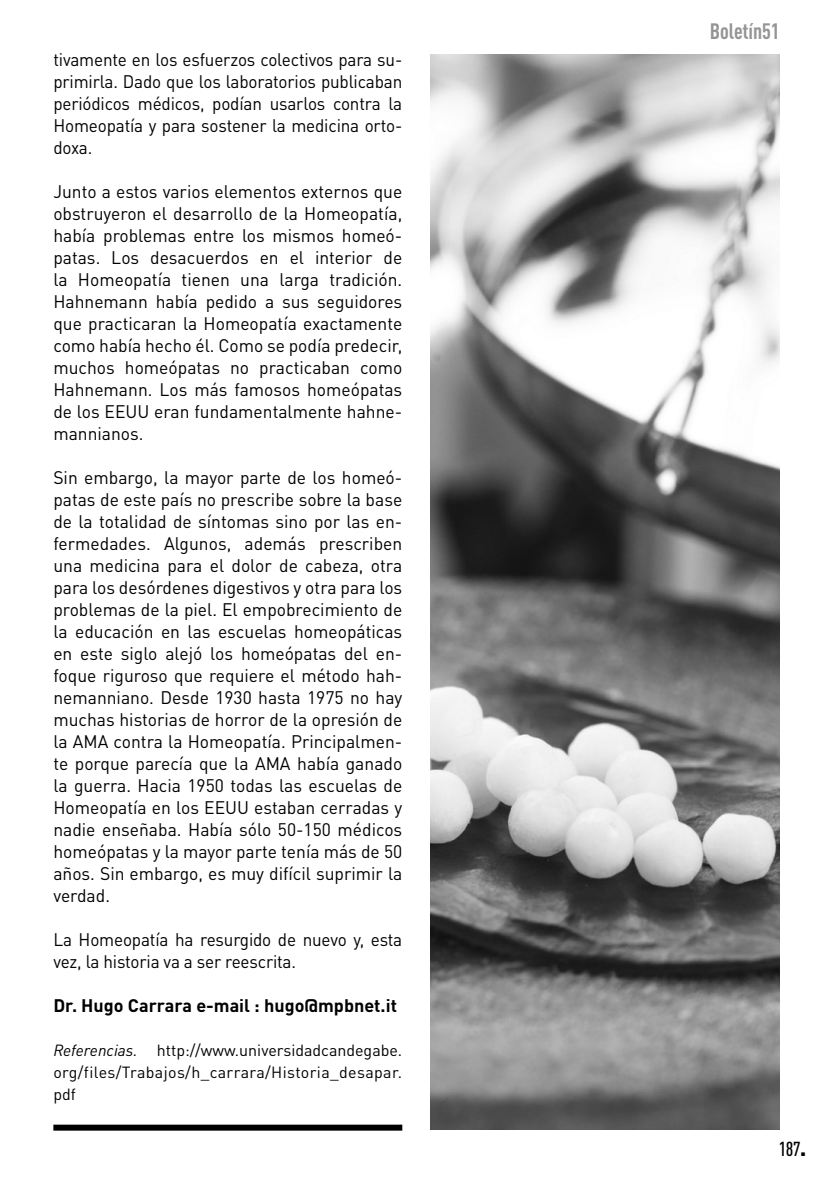
<style>
.page{position:relative;width:833px;height:1184px;background:#fff}
.page>*{position:absolute;margin:0;border:0;box-sizing:border-box;transform-origin:0 0}
.t1{font:700 condensed 22px "DIN Pro";letter-spacing:-.005em;color:#949494}
.t2{font:500 condensed 20px "DIN Pro";color:#000}
.parrafo_general{font:18px/22px "DIN Pro";letter-spacing:-.01em;color:#000;text-align:justify}
.parrafo_general-2{font:18px/22px "DIN Pro";letter-spacing:-.01em;color:#000;text-align:justify;scale:.95 1}
.parrafo_general-3{font:700 18px "DIN Pro";color:#000}
.parrafo_general-4{font:16px/22px "DIN Pro";letter-spacing:.025em;color:#000;text-align:justify}
.s1{font-style:italic}
.s2{font-weight:900;font-size:24px}
</style>
<div class="page">
<div style="left:53px;top:1125px;width:349px;height:6px;background:#000"></div>
<img style="left:430px;top:55px;width:349px;height:1074px">
<p class="parrafo_general-2" style="left:53px;top:47px;width:369px">tivamente en los esfuerzos colectivos para su&shy;primirla. Dado que los laboratorios publicaban periódicos médicos, podían usarlos contra la Homeopatía y para sostener la medicina orto&shy;doxa.</p>
<p class="parrafo_general" style="left:53px;top:179px;width:350px">Junto a estos varios elementos externos que obstruyeron el desarrollo de la Homeopatía, había problemas entre los mismos homeó&shy;patas. Los desacuerdos en el interior de la Homeopatía tienen una larga tradición.<br>Hahnemann había pedido a sus seguidores que practicaran la Homeopatía exactamente como había hecho él. Como se podía predecir, muchos homeópatas no practicaban como Hahnemann. Los más famosos homeópatas de los EEUU eran fundamentalmente hahne&shy;mannianos.</p>
<p class="parrafo_general" style="left:53px;top:465px;width:350px">Sin embargo, la mayor parte de los homeó&shy;patas de este país no prescribe sobre la base de la totalidad de síntomas sino por las en&shy;fermedades. Algunos, además prescriben una medicina para el dolor de cabeza, otra para los desórdenes digestivos y otra para los problemas de la piel. El empobrecimiento de la educación en las escuelas homeopáticas en este siglo alejó los homeópatas del en&shy;foque riguroso que requiere el método hah&shy;nemanniano. Desde 1930 hasta 1975 no hay muchas historias de horror de la opresión de la AMA contra la Homeopatía. Principalmen&shy;te porque parecía que la AMA había ganado la guerra. Hacia 1950 todas las escuelas de Homeopatía en los EEUU estaban cerradas y nadie enseñaba. Había sólo 50-150 médicos homeópatas y la mayor parte tenía más de 50 años. Sin embargo, es muy difícil suprimir la verdad.</p>
<p class="parrafo_general-2" style="left:53px;top:927px;width:369px">La Homeopatía ha resurgido de nuevo y, esta vez, la historia va a ser reescrita.</p>
<p class="parrafo_general-3" style="left:53px;top:991px;width:345px">Dr. Hugo Carrara e-mail : hugo@mpbnet.it</p>
<p class="parrafo_general-4" style="left:53px;top:1038px;width:350px"><span class="s1">Referencias.</span> http://www.universidadcandegabe. org/files/Trabajos/h_carrara/Historia_desapar. pdf</p>
<p class="t1" style="left:709px;top:14px;width:71px">Boletín51</p>
<p class="t2" style="left:778px;top:1134px;width:29px">187<span class="s2">.</span></p>
</div>
